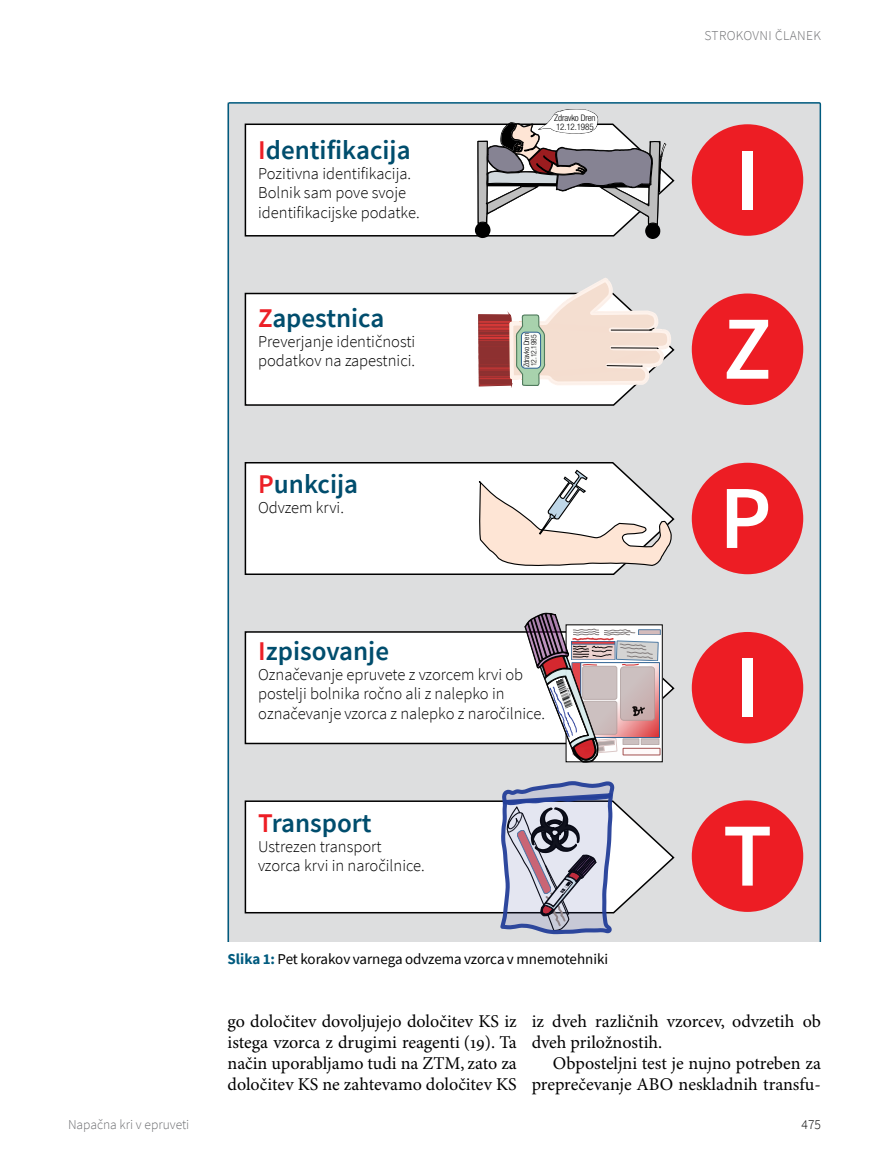
<style>
.page{position:relative;width:872px;height:1166px;background:#fff}
.page>*{position:absolute;margin:0;border:0;box-sizing:border-box;transform-origin:0 0}
.t1{font:600 27px "Source Sans Pro";color:#004d6d}
.t2{font:18px/21px "Minion Pro";color:#000;text-align:justify}
.t3{font:300 16.5px/19.5px "Source Sans Pro";color:#000}
.t4{font:15px "Source Sans Pro";color:#000}
.t5{font:300 13.5px "Source Sans Pro";letter-spacing:.025em;color:#6d6e71}
.t6{font:300 13.5px "Source Sans Pro";color:#000}
.t7{font:300 condensed 9px/9px "Helvetica Neue LT Com";letter-spacing:-.015em;color:#000}
.t8{font:300 condensed 7.5px/7.5px "Helvetica Neue LT Com";letter-spacing:-.015em;color:#000}
.s1{color:#ec2027}
.s2{color:#ed1d24}
.s3{font-weight:700;color:#005b7f}
</style>
<div class="page">
<div style="left:227px;top:102px;width:594px;height:839px;background:#dddedf"></div>
<div style="left:692px;top:124px;width:111px;height:112px;background:#ed1d24;border-radius:50%"></div>
<svg style="left:244px;top:123px;width:431px;height:115px"></svg>
<div style="left:742px;top:150px;width:10px;height:59px;background:#fff"></div>
<svg style="left:244px;top:292px;width:431px;height:115px"></svg>
<svg style="left:244px;top:461px;width:431px;height:115px"></svg>
<div style="left:692px;top:631px;width:111px;height:112px;background:#ed1d24;border-radius:50%"></div>
<svg style="left:244px;top:630px;width:431px;height:115px"></svg>
<div style="left:742px;top:658px;width:10px;height:59px;background:#fff"></div>
<svg style="left:244px;top:799px;width:431px;height:115px"></svg>
<div style="left:692px;top:293px;width:111px;height:112px;background:#ed1d24;border-radius:50%"></div>
<svg style="left:726px;top:320px;width:42px;height:58px"></svg>
<div style="left:692px;top:462px;width:111px;height:112px;background:#ed1d24;border-radius:50%"></div>
<svg style="left:727px;top:489px;width:41px;height:59px"></svg>
<div style="left:692px;top:800px;width:111px;height:111px;background:#ed1d24;border-radius:50%"></div>
<svg style="left:725px;top:826px;width:44px;height:59px"></svg>
<div style="left:638px;top:629px;width:22px;height:5px;border:1px solid #2a5f90"></div>
<div style="left:622px;top:747px;width:38px;height:8px;border:1px solid #902c2b"></div>
<svg style="left:524px;top:612px;width:135px;height:150px"></svg>
<svg style="left:500px;top:780px;width:114px;height:161px;background:#aaacc1"></svg>
<svg style="left:477px;top:469px;width:195px;height:99px"></svg>
<svg style="left:475px;top:102px;width:196px;height:303px"></svg>
<h1 class="t1" style="left:258px;top:132px;width:154px"><span class="s1">I</span>dentifikacija</h1>
<p class="t3" style="left:258px;top:163px;width:163px">Pozitivna identifikacija.<br>Bolnik sam pove svoje identifikacijske podatke.</p>
<h1 class="t1" style="left:258px;top:300px;width:128px"><span class="s1">Z</span>apestnica</h1>
<p class="t3" style="left:258px;top:331px;width:159px">Preverjanje identičnosti podatkov na zapestnici.</p>
<h1 class="t1" style="left:258px;top:466px;width:101px"><span class="s1">P</span>unkcija</h1>
<p class="t3" style="left:258px;top:498px;width:87px">Odvzem krvi.</p>
<p class="t7" style="left:554px;top:113px;width:43px">Zdravko Dren<br>12.12.1985</p>
<p class="t8" style="left:522px;top:367px;width:36px;rotate:-90deg">Zdravko Dren<br>12.12.1985</p>
<h1 class="t1" style="left:258px;top:633px;width:132px"><span class="s1">I</span>zpisovanje</h1>
<p class="t3" style="left:258px;top:664px;width:288px">Označevanje epruvete z vzorcem krvi ob postelji bolnika ročno ali z nalepko in označevanje vzorca z nalepko z naročilnice.</p>
<h1 class="t1" style="left:258px;top:805px;width:115px"><span class="s2">T</span>ransport</h1>
<p class="t3" style="left:258px;top:836px;width:168px">Ustrezen transport vzorca krvi in naročilnice.</p>
<p class="t4" style="left:227px;top:949px;width:382px"><span class="s3">Slika 1:</span> Pet korakov varnega odvzema vzorca v mnemotehniki</p>
<p class="t5" style="left:704px;top:27px;width:116px">Strokovni članek</p>
<p class="t2" style="left:227px;top:1011px;width:291px">go določitev dovoljujejo določitev KS iz istega vzorca z drugimi reagenti (19). Ta način uporabljamo tudi na ZTM, zato za določitev KS ne zahtevamo določitev KS</p>
<p class="t2" style="left:532px;top:1011px;width:291px">iz dveh različnih vzorcev, odvzetih ob dveh priložnostih.</p>
<p class="t2" style="left:532px;top:1053px;width:291px;text-align:right">Obposteljni test je nujno potreben za preprečevanje ABO neskladnih transfu-</p>
<p class="t5" style="left:68px;top:1116px;width:123px">N apačna kri v epruveti</p>
<p class="t6" style="left:801px;top:1116px;width:21px">475</p>
</div>
